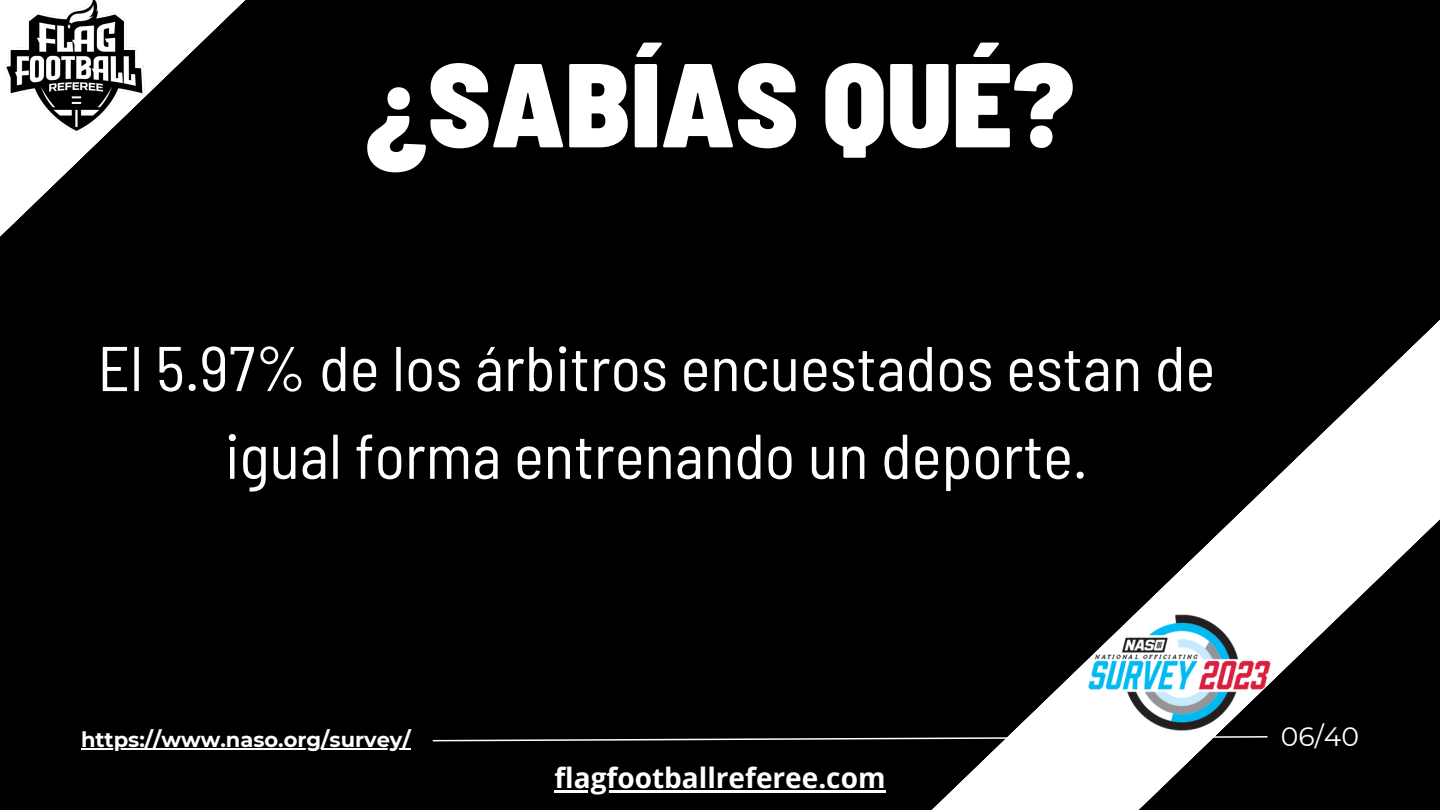
<style>
.page{position:relative;width:1440px;height:810px;background:#000}
.page>*{position:absolute;margin:0;border:0;box-sizing:border-box;transform-origin:0 0}
.t1{font:900 semi-condensed 119.1px "Barlow";color:#fff}
.t2{font:semi-condensed 63.1px/87.8px "Barlow";color:#fff;text-align:center}
.t3{font:700 28px "Open Sans";color:#fff}
.t4{font:26.7px "Montserrat";color:#fff}
.t5{font:700 21px "Montserrat";color:#fff}
</style>
<div class="page">
<svg style="left:679px;top:320px;width:761px;height:490px"></svg>
<svg style="left:432px;top:735px;width:837px;height:7px"></svg>
<hr style="left:81px;top:749px;width:330px;height:1px;background:#fff">
<svg style="left:0;top:0;width:245px;height:237px"></svg>
<img style="left:0;top:0;width:148px;height:137px">
<img style="left:1086px;top:605px;width:189px;height:132px">
<hr style="left:554px;top:790px;width:332px;height:2px;background:#fff">
<p class="t1" style="left:365px;top:28px;width:711px">¿SABÍAS QUÉ?</p>
<p class="t2" style="left:98px;top:322px;width:1119px">El 5.97% de los árbitros encuestados estan de igual forma entrenando un deporte.</p>
<p class="t5" style="left:81px;top:727px;width:331px">https://www.naso.org/survey/</p>
<p class="t3" style="left:554px;top:759px;width:333px">flagfootballreferee.com</p>
<p class="t4" style="left:1281px;top:720px;width:80px">06/40</p>
</div>
